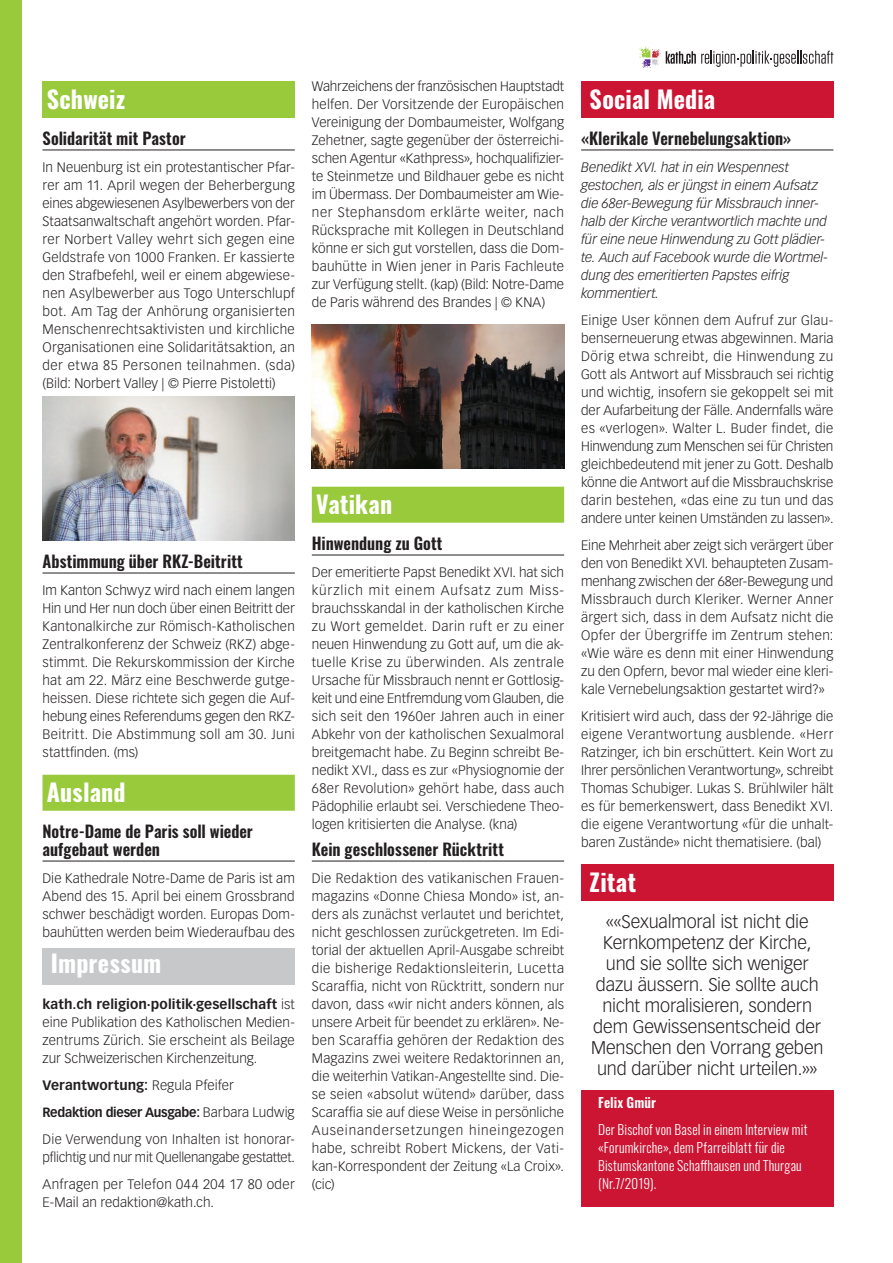
<style>
.page{position:relative;width:893px;height:1263px;background:#fff}
.page>*{position:absolute;margin:0;border:0;box-sizing:border-box;transform-origin:0 0}
.t1{font:700 24px "Oswald";letter-spacing:.005em;color:#fff}
.t2{font:300 18px/21px "Vectora LT Std";letter-spacing:-.01em;color:#231f20;text-align:center}
.t3{font:600 16.5px/18px "Oswald";color:#231f20}
.t4{font:300 13.5px/18px "Vectora LT Std";letter-spacing:.005em;color:#231f20;text-align:justify}
.t5{font:italic 300 13.5px/18px "Vectora LT Std";letter-spacing:-.005em;color:#231f20}
.t6{font:300 13.5px/18px "Oswald";letter-spacing:.01em;color:#fff}
.t7{font:300 13.5px/18px "Vectora LT Std";letter-spacing:-.015em;color:#231f20}
.t8{font:700 13.5px "Vectora LT Std";letter-spacing:.005em;color:#231f20}
.t9{font:600 13.5px "Oswald";letter-spacing:.005em;color:#fff}
.t10{font:700 13.2px "Vectora LH";letter-spacing:-.02em;color:#231f20;scale:.95 1}
.s1{font-weight:700}
.s2{font-weight:300}
.s3{font-family:"Vectora LT Std";font-weight:300;font-size:13.5px}
</style>
<div class="page">
<svg style="left:640px;top:47px;width:20px;height:21px"></svg>
<svg style="left:666px;top:51px;width:167px;height:16px"></svg>
<div style="left:0;top:0;width:21px;height:1263px;background:#99ca3b"></div>
<div style="left:312px;top:487px;width:252px;height:36px;background:#99ca3b"></div>
<hr style="left:312px;top:555px;width:252px;height:1px;background:#231f20">
<hr style="left:312px;top:861px;width:252px;height:1px;background:#231f20">
<hr style="left:43px;top:150px;width:252px;height:1px;background:#231f20">
<hr style="left:43px;top:573px;width:252px;height:1px;background:#231f20">
<div style="left:43px;top:775px;width:252px;height:36px;background:#99ca3b"></div>
<hr style="left:43px;top:861px;width:252px;height:1px;background:#231f20">
<img style="left:312px;top:325px;width:252px;height:144px">
<img style="left:42px;top:397px;width:253px;height:143px">
<div style="left:42px;top:948px;width:253px;height:36px;background:#c7c8ca"></div>
<hr style="left:581px;top:150px;width:252px;height:1px;background:#231f20">
<div style="left:581px;top:82px;width:252px;height:36px;background:#cb1533"></div>
<div style="left:581px;top:865px;width:252px;height:36px;background:#cb1533"></div>
<div style="left:581px;top:1090px;width:252px;height:117px;background:#cb1533"></div>
<div style="left:43px;top:82px;width:252px;height:36px;background:#99ca3b"></div>
<h1 class="t1" style="left:47px;top:86px;width:80px">Schweiz</h1>
<p class="t3" style="left:43px;top:130px;width:145px">Solidarität mit Pastor</p>
<p class="t4" style="left:43px;top:158px;width:254px">In Neuenburg ist ein protestantischer Pfar&shy;rer am 11. April wegen der Beherbergung eines abgewiesenen Asylbewerbers von der Staatsanwaltschaft angehört worden. Pfar&shy;rer Norbert Valley wehrt sich gegen eine Geldstrafe von 1000 Franken. Er kassierte den Strafbefehl, weil er einem abgewiese&shy;nen Asylbewerber aus Togo Unterschlupf bot. Am Tag der Anhörung organisierten Menschenrechtsaktivisten und kirchliche Organisationen eine Solidaritätsaktion, an der etwa 85 Personen teilnahmen. (sda) (Bild: Norbert Valley | © Pierre Pistoletti)</p>
<p class="t3" style="left:43px;top:553px;width:202px">Abstimmung über RKZ-Beitritt</p>
<p class="t4" style="left:43px;top:581px;width:254px">Im Kanton Schwyz wird nach einem langen Hin und Her nun doch über einen Beitritt der Kantonalkirche zur Römisch-Katholischen Zentralkonferenz der Schweiz (RKZ) abge&shy;stimmt. Die Rekurskommission der Kirche hat am 22. März eine Beschwerde gutge&shy;heissen. Diese richtete sich gegen die Auf&shy;hebung eines Referendums gegen den RKZ-Beitritt. Die Abstimmung soll am 30. Juni stattfinden. (ms)</p>
<h1 class="t1" style="left:47px;top:779px;width:80px">Ausland</h1>
<p class="t3" style="left:43px;top:823px;width:212px">Notre-Dame de Paris soll wieder aufgebaut werden</p>
<p class="t4" style="left:43px;top:869px;width:254px">Die Kathedrale Notre-Dame de Paris ist am Abend des 15. April bei einem Grossbrand schwer beschädigt worden. Europas Dom&shy;bauhütten werden beim Wiederaufbau des</p>
<h1 class="t1" style="left:51px;top:950px;width:112px">Impressum</h1>
<p class="t4" style="left:43px;top:995px;width:254px"><span class="s1">kath.ch religion·politik·gesellschaft</span> ist eine Publikation des Katholischen Medien&shy;zentrums Zürich. Sie erscheint als Beilage zur Schweizerischen Kirchenzeitung.</p>
<p class="t8" style="left:43px;top:1077px;width:193px">Verantwortung: <span class="s2">Regula Pfeifer</span></p>
<p class="t10" style="left:43px;top:1104px;width:267px">Redaktion dieser Ausgabe: <span class="s3">Barbara Ludwig</span></p>
<p class="t7" style="left:43px;top:1130px;width:254px">Die Verwendung von Inhalten ist honorar&shy;pflichtig und nur mit Quellenangabe gestattet.</p>
<p class="t4" style="left:43px;top:1175px;width:254px">Anfragen per Telefon 044 204 17 80 oder<br>E-Mail an redaktion@kath.ch.</p>
<p class="t4" style="left:312px;top:77px;width:254px">Wahrzeichens der französischen Hauptstadt helfen. Der Vorsitzende der Europäischen Vereinigung der Dombaumeister, Wolfgang Zehetner, sagte gegenüber der österreichi&shy;schen Agentur «Kathpress», hochqualifizier&shy;te Steinmetze und Bildhauer gebe es nicht im Übermass. Der Dombaumeister am Wie&shy;ner Stephansdom erklärte weiter, nach Rücksprache mit Kollegen in Deutschland könne er sich gut vorstellen, dass die Dom&shy;bauhütte in Wien jener in Paris Fachleute zur Verfügung stellt. (kap) (Bild: Notre-Dame de Paris während des Brandes | © KNA)</p>
<h1 class="t1" style="left:316px;top:491px;width:78px">Vatikan</h1>
<p class="t3" style="left:312px;top:535px;width:132px">Hinwendung zu Gott</p>
<p class="t4" style="left:312px;top:563px;width:254px">Der emeritierte Papst Benedikt XVI. hat sich kürzlich mit einem Aufsatz zum Miss&shy;brauchsskandal in der katholischen Kirche zu Wort gemeldet. Darin ruft er zu einer neuen Hinwendung zu Gott auf, um die ak&shy;tuelle Krise zu überwinden. Als zentrale Ursache für Missbrauch nennt er Gottlosig&shy;keit und eine Entfremdung vom Glauben, die sich seit den 1960er Jahren auch in einer Abkehr von der katholischen Sexualmoral breitgemacht habe. Zu Beginn schreibt Be&shy;nedikt XVI., dass es zur «Physiognomie der 68er Revolution» gehört habe, dass auch Pädophilie erlaubt sei. Verschiedene Theo&shy;logen kritisierten die Analyse. (kna)</p>
<p class="t3" style="left:312px;top:841px;width:194px">Kein geschlossener Rücktritt</p>
<p class="t4" style="left:312px;top:869px;width:254px">Die Redaktion des vatikanischen Frauen&shy;magazins «Donne Chiesa Mondo» ist, an&shy;ders als zunächst verlautet und berichtet, nicht geschlossen zurückgetreten. Im Edi&shy;torial der aktuellen April-Ausgabe schreibt die bisherige Redaktionsleiterin, Lucetta Scaraffia, nicht von Rücktritt, sondern nur davon, dass «wir nicht anders können, als unsere Arbeit für beendet zu erklären». Ne&shy;ben Scaraffia gehören der Redaktion des Magazins zwei weitere Redaktorinnen an, die weiterhin Vatikan-Angestellte sind. Die&shy;se seien «absolut wütend» darüber, dass Scaraffia sie auf diese Weise in persönliche Auseinandersetzungen hineingezogen habe, schreibt Robert Mickens, der Vati&shy;kan-Korrespondent der Zeitung «La Croix». (cic)</p>
<h1 class="t1" style="left:590px;top:86px;width:127px">Social Media</h1>
<p class="t3" style="left:581px;top:130px;width:212px">«Klerikale Vernebelungsaktion»</p>
<p class="t5" style="left:581px;top:158px;width:248px">Benedikt XVI. hat in ein Wespennest gestochen, als er jüngst in einem Aufsatz die 68er-Bewegung für Missbrauch inner&shy;halb der Kirche verantwortlich machte und für eine neue Hinwendung zu Gott plädier&shy;te. Auch auf Facebook wurde die Wortmel&shy;dung des emeritierten Papstes eifrig kommentiert.</p>
<p class="t4" style="left:581px;top:311px;width:254px">Einige User können dem Aufruf zur Glau&shy;benserneuerung etwas abgewinnen. Maria Dörig etwa schreibt, die Hinwendung zu Gott als Antwort auf Missbrauch sei richtig und wichtig, insofern sie gekoppelt sei mit der Aufarbeitung der Fälle. Andernfalls wäre es «verlogen». Walter L. Buder findet, die Hinwendung zum Menschen sei für Christen gleichbedeutend mit jener zu Gott. Deshalb könne die Antwort auf die Missbrauchskrise darin bestehen, «das eine zu tun und das andere unter keinen Umständen zu lassen».</p>
<p class="t4" style="left:581px;top:536px;width:254px">Eine Mehrheit aber zeigt sich verärgert über den von Benedikt XVI. behaupteten Zusam&shy;menhang zwischen der 68er-Bewegung und Missbrauch durch Kleriker. Werner Anner ärgert sich, dass in dem Aufsatz nicht die Opfer der Übergriffe im Zentrum stehen: «Wie wäre es denn mit einer Hinwendung zu den Opfern, bevor mal wieder eine kleri&shy;kale Vernebelungsaktion gestartet wird?»</p>
<p class="t4" style="left:581px;top:707px;width:254px">Kritisiert wird auch, dass der 92-Jährige die eigene Verantwortung ausblende. «Herr Ratzinger, ich bin erschüttert. Kein Wort zu Ihrer persönlichen Verantwortung», schreibt Thomas Schubiger. Lukas S. Brühlwiler hält es für bemerkenswert, dass Benedikt XVI. die eigene Verantwortung «für die unhalt&shy;baren Zustände» nicht thematisiere. (bal)</p>
<h1 class="t1" style="left:590px;top:869px;width:48px">Zitat</h1>
<h2 class="t2" style="left:591px;top:911px;width:234px">««Sexualmoral ist nicht die<br>Kernkompetenz der Kirche, und sie sollte sich weniger dazu äussern. Sie sollte auch nicht moralisieren, sondern dem Gewissensentscheid der<br>Menschen den Vorrang geben und darüber nicht urteilen.»»</h2>
<p class="t9" style="left:598px;top:1095px;width:59px">Felix Gmür</p>
<p class="t6" style="left:598px;top:1119px;width:211px">Der Bischof von Basel in einem Interview mit «Forumkirche», dem Pfarreiblatt für die Bistumskantone Schaffhausen und Thurgau (Nr.7/2019).</p>
</div>
